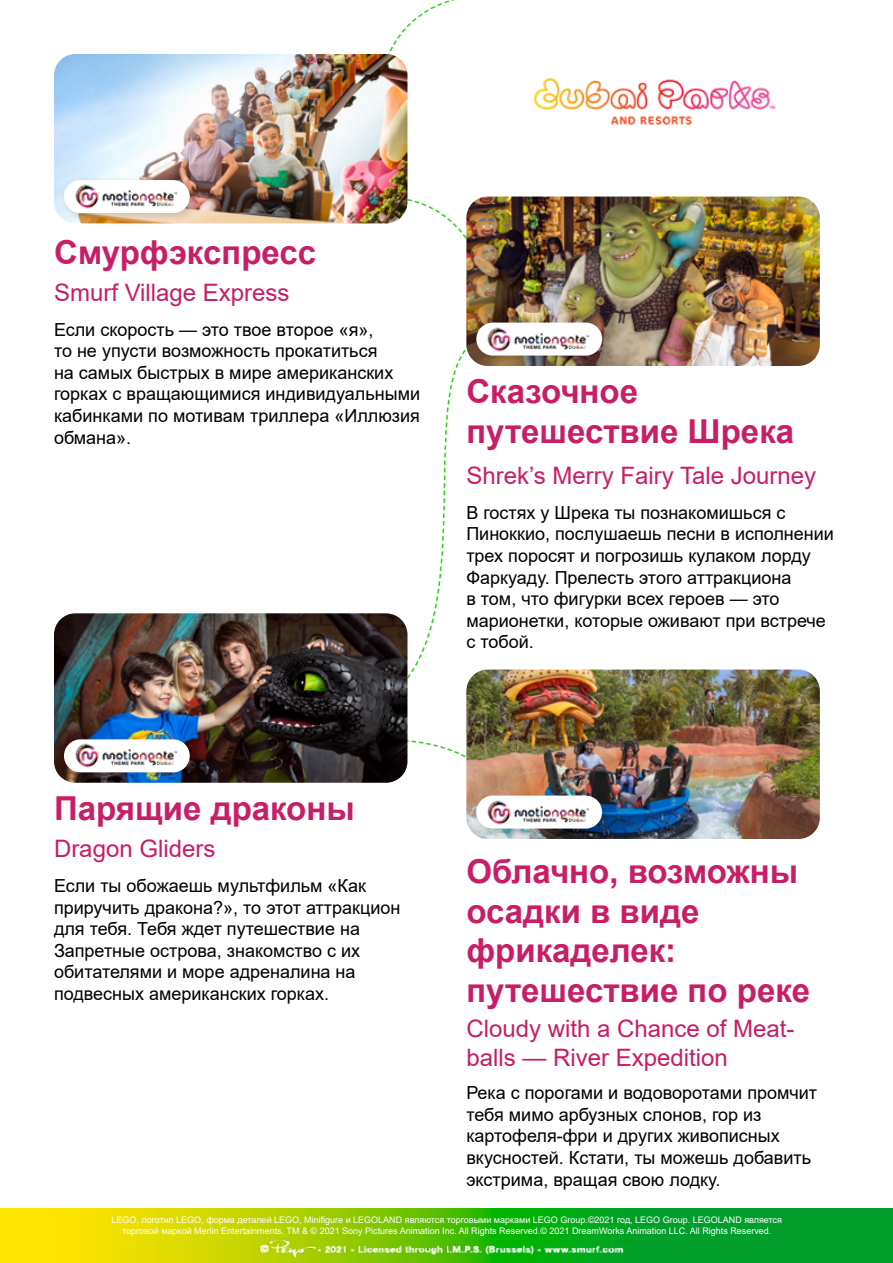
<style>
.page{position:relative;width:893px;height:1263px;background:#fff}
.page>*{position:absolute;margin:0;border:0;box-sizing:border-box;transform-origin:0 0}
.t1{font:700 33px/39.6px "Arial";color:#c81d67}
.t2{font:24px/28.8px "Arial";color:#c81d67}
.t3{font:18px/21.6px "Arial";color:#000}
.t4{font:9px/10.8px "Arial";color:#fff;text-align:center}
</style>
<div class="page">
<svg style="left:384px;top:196px;width:110px;height:43px"></svg>
<svg style="left:388px;top:0;width:67px;height:74px"></svg>
<svg style="left:407px;top:739px;width:59px;height:26px"></svg>
<svg style="left:407px;top:349px;width:59px;height:331px"></svg>
<img style="left:54px;top:54px;width:353px;height:169px">
<img style="left:54px;top:613px;width:353px;height:170px">
<img style="left:466px;top:197px;width:354px;height:169px">
<img style="left:466px;top:669px;width:354px;height:170px">
<div style="left:59px;top:174px;width:143px;height:51px;background:#000;opacity:.16"></div>
<div style="left:64px;top:180px;width:126px;height:33px;background:#fff;border-radius:16px"></div>
<div style="left:59px;top:734px;width:143px;height:50px;background:#000;opacity:.16"></div>
<div style="left:64px;top:739px;width:126px;height:33px;background:#fff;border-radius:16px"></div>
<div style="left:471px;top:317px;width:143px;height:50px;background:#000;opacity:.16"></div>
<div style="left:476px;top:323px;width:126px;height:33px;background:#fff;border-radius:16px"></div>
<div style="left:471px;top:790px;width:143px;height:50px;background:#000;opacity:.16"></div>
<div style="left:476px;top:795px;width:126px;height:33px;background:#fff;border-radius:16px"></div>
<img style="left:70px;top:180px;width:114px;height:33px">
<img style="left:70px;top:739px;width:114px;height:33px">
<img style="left:482px;top:323px;width:114px;height:33px">
<img style="left:482px;top:795px;width:114px;height:33px">
<img style="left:533px;top:77px;width:243px;height:49px">
<img style="left:0;top:1209px;width:893px;height:54px">
<img style="left:209px;top:1229px;width:465px;height:34px">
<h1 class="t1" style="left:54px;top:233px;width:264px">Смурфэкспресс</h1>
<h2 class="t2" style="left:54px;top:278px;width:237px">Smurf Village Express</h2>
<p class="t3" style="left:54px;top:318px;width:368px">Если скорость — это твое второе «я»,<br>то не упусти возможность прокатиться<br>на самых быстрых в мире американских горках с вращающимися индивидуальными кабинками по мотивам триллера «Иллюзия обмана».</p>
<h1 class="t1" style="left:466px;top:372px;width:329px">Сказочное путешествие Шрека</h1>
<h2 class="t2" style="left:466px;top:461px;width:351px">Shrek’s Merry Fairy Tale Journey</h2>
<p class="t3" style="left:466px;top:502px;width:369px">В гостях у Шрека ты познакомишься с Пиноккио, послушаешь песни в исполнении трех поросят и погрозишь кулаком лорду Фаркуаду. Прелесть этого аттракциона<br>в том, что фигурки всех героев — это марионетки, которые оживают при встрече с тобой.</p>
<h1 class="t1" style="left:54px;top:789px;width:302px">Парящие драконы</h1>
<h2 class="t2" style="left:54px;top:834px;width:163px">Dragon Gliders</h2>
<p class="t3" style="left:54px;top:875px;width:348px">Если ты обожаешь мультфильм «Как приручить дракона?», то этот аттракцион для тебя. Тебя ждет путешествие на Запретные острова, знакомство с их обитателями и море адреналина на подвесных американских горках.</p>
<h1 class="t1" style="left:466px;top:852px;width:345px">Облачно, возможны осадки в виде фрикаделек: путешествие по реке</h1>
<h2 class="t2" style="left:466px;top:1014px;width:330px">Cloudy with a Chance of Meat&shy;balls — River Expedition</h2>
<p class="t3" style="left:466px;top:1082px;width:352px">Река с порогами и водоворотами промчит тебя мимо арбузных слонов, гор из картофеля-фри и других живописных вкусностей. Кстати, ты можешь добавить экстрима, вращая свою лодку.</p>
<p class="t4" style="left:112px;top:1215px;width:672px">LEGO, логотип LEGO, форма деталей LEGO, Minifigure и LEGOLAND являются торговыми марками LEGO Group.©2021 год, LEGO Group. LEGOLAND является торговой маркой Merlin Entertainments. TM &amp; © 2021 Sony Pictures Animation Inc. All Rights Reserved.© 2021 DreamWorks Animation LLC. All Rights Reserved.</p>
</div>
